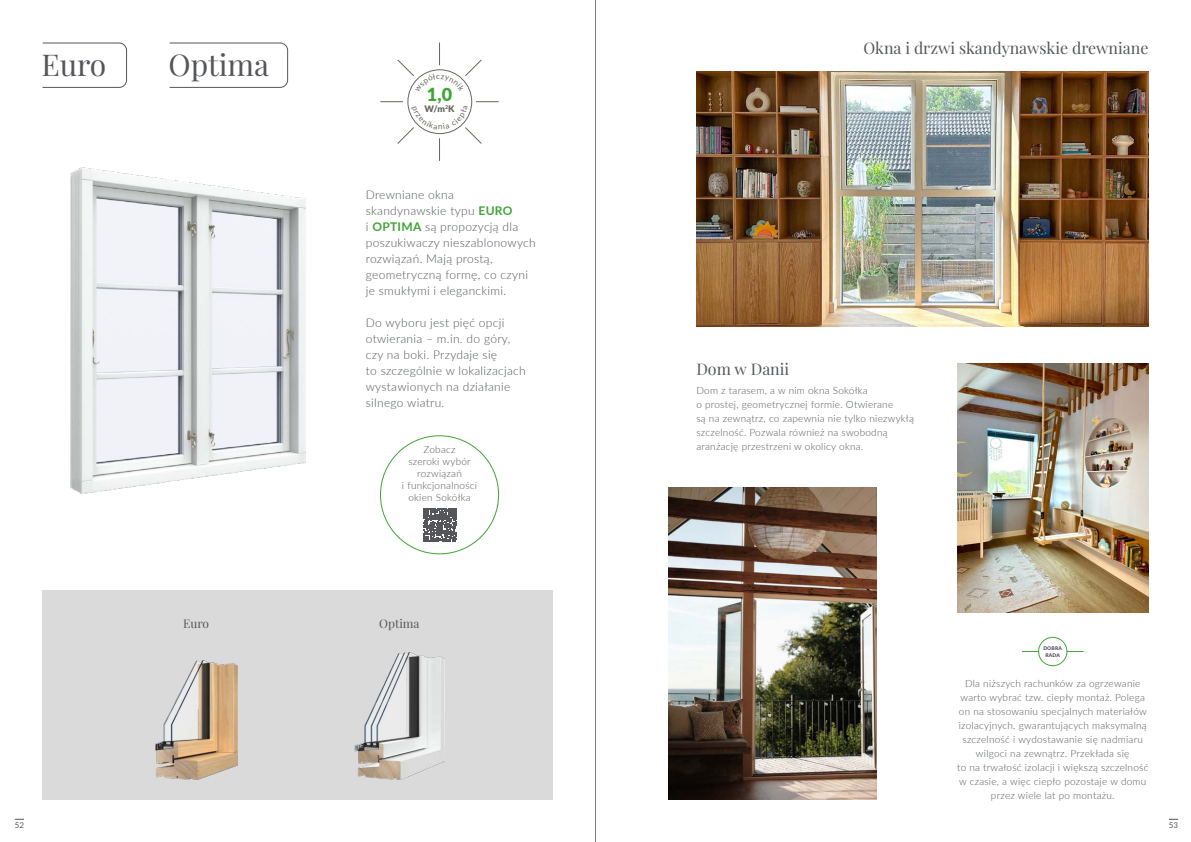
<style>
.page{position:relative;width:1191px;height:842px;background:#fff}
.page>*{position:absolute;margin:0;border:0;box-sizing:border-box;transform-origin:0 0}
.product_name{font:30px "Playfair Display";color:#54565a}
.t1{font:900 18px "Lato";color:#3fa535}
.text{font:16px "Playfair Display";color:#54565a}
.text-2{font:300 12px/16px "Lato";letter-spacing:.025em;color:#54565a}
.text-3{font:12px "Playfair Display";color:#54565a}
.text-4{font:300 10px/14px "Lato";letter-spacing:.025em;color:#54565a;text-align:center}
.t2{font:900 9px "Lato";color:#65665d}
.t3{font:8px "Lato";color:#54565a}
.t4{font:900 5px/7px "Lato";letter-spacing:.03em;color:#54565a;text-align:center}
.s1{font-weight:700;color:#3fa535}
</style>
<div class="page">
<div style="left:43px;top:590px;width:510px;height:209px;background:#dadada"></div>
<img style="left:155px;top:661px;width:82px;height:119px">
<img style="left:696px;top:71px;width:452px;height:255px">
<img style="left:668px;top:488px;width:208px;height:311px">
<img style="left:957px;top:363px;width:191px;height:250px">
<hr style="left:1022px;top:651px;width:61px;height:1px;background:#3fa535">
<div style="left:1038px;top:637px;width:29px;height:29px;background:#fff;border-radius:50%"></div>
<div style="left:1038px;top:637px;width:29px;height:29px;border:1px solid #3fa535;border-radius:50%"></div>
<img style="left:354px;top:652px;width:90px;height:128px">
<svg style="left:42px;top:42px;width:85px;height:46px"></svg>
<svg style="left:169px;top:42px;width:120px;height:46px"></svg>
<img style="left:71px;top:168px;width:234px;height:325px">
<svg style="left:423px;top:508px;width:33px;height:34px"></svg>
<hr style="left:595px;top:0;width:1px;height:842px;background:#000">
<svg style="left:397px;top:43px;width:85px;height:49px"></svg>
<svg style="left:380px;top:101px;width:119px;height:60px"></svg>
<p class="product_name" style="left:41px;top:41px;width:66px">Euro</p>
<p class="product_name" style="left:168px;top:41px;width:102px">Optima</p>
<p class="t1" style="left:427px;top:81px;width:27px">1,0</p>
<p class="t2" style="left:424px;top:102px;width:32px">W/m<sup>2</sup>K</p>
<p class="text-2" style="left:366px;top:186px;width:171px">Drewniane okna skandynawskie typu <span class="s1">EURO<br></span>i <span class="s1">OPTIMA</span> są propozycją dla poszukiwaczy nieszablonowych rozwiązań. Mają prostą, geometryczną formę, co czyni je smukłymi i eleganckimi.</p>
<p class="text-2" style="left:366px;top:314px;width:161px">Do wyboru jest pięć opcji otwierania – m.in. do góry, czy na boki. Przydaje się<br>to szczególnie w lokalizacjach wystawionych na działanie silnego wiatru.</p>
<p class="text-4" style="left:402px;top:443px;width:77px;line-height:12px">Zobacz<br>szeroki wybór rozwiązań<br>i funkcjonalności okien Sokółka</p>
<p class="text-3" style="left:183px;top:614px;width:27px">Euro</p>
<p class="text-3" style="left:379px;top:614px;width:42px">Optima</p>
<p class="text" style="left:863px;top:35px;width:286px">Okna i drzwi skandynawskie drewniane</p>
<p class="text" style="left:696px;top:356px;width:94px">Dom w Danii</p>
<p class="text-4" style="left:696px;top:383px;width:219px;text-align:left">Dom z tarasem, a w nim okna Sokółka<br>o prostej, geometrycznej formie. Otwierane<br>są na zewnątrz, co zapewnia nie tylko niezwykłą szczelność. Pozwala również na swobodną aranżację przestrzeni w okolicy okna.</p>
<p class="t4" style="left:1043px;top:644px;width:20px">DOBRA<br>RADA</p>
<p class="text-4" style="left:957px;top:676px;width:193px">Dla niższych rachunków za ogrzewanie warto wybrać tzw. ciepły montaż. Polega on na stosowaniu specjalnych materiałów izolacyjnych, gwarantujących maksymalną szczelność i wydostawanie się nadmiaru wilgoci na zewnątrz. Przekłada się<br>to na trwałość izolacji i większą szczelność w czasie, a więc ciepło pozostaje w domu przez wiele lat po montażu.</p>
<p class="t3" style="left:15px;top:820px;width:11px">52</p>
<p class="t3" style="left:1168px;top:820px;width:11px">53</p>
</div>
